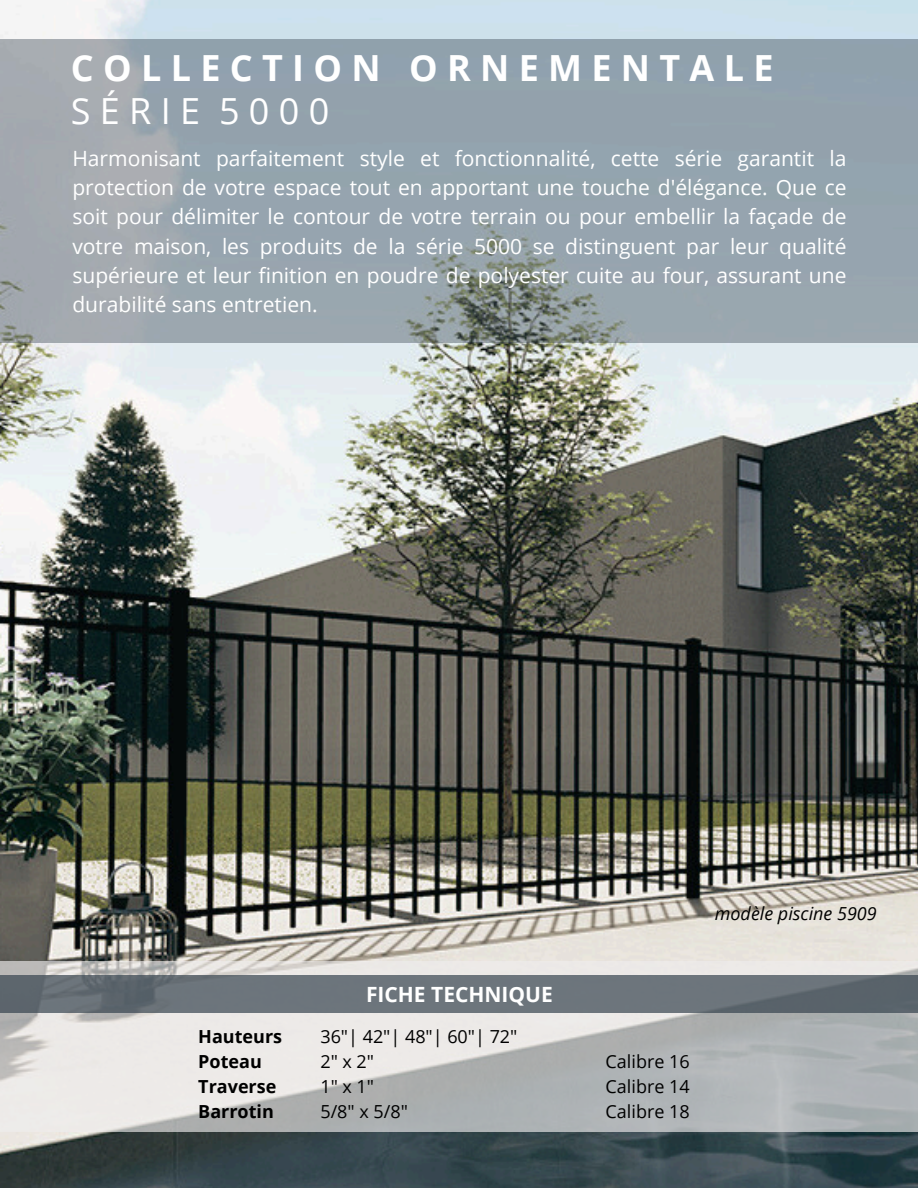
<style>
.page{position:relative;width:918px;height:1188px;background:#fff}
.page>*{position:absolute;margin:0;border:0;box-sizing:border-box;transform-origin:0 0}
.t1{font:700 36px/42.8px "Open Sans";color:#fff}
.t2{font:21px/29.2px "Open Sans";color:#fff;text-align:justify}
.t3{font:700 21px "Open Sans";color:#fff}
.t4{font:18px "Open Sans";color:#000}
.t5{font:700 18px/24.8px "Open Sans";color:#000}
.t6{font:italic 18px "Open Sans";color:#000}
.s1{font-weight:400}
</style>
<div class="page">
<img style="left:0;top:0;width:918px;height:1188px">
<svg style="left:0;top:962px;width:918px;height:170px;background:#cacbcb"></svg>
<svg style="left:0;top:975px;width:918px;height:38px;background:#677077"></svg>
<svg style="left:0;top:39px;width:918px;height:303px;background:#96a3ac"></svg>
<p class="t1" style="left:71px;top:46px;width:704px">C O L L E C T I O N O R N E M E N T A L E<br><span class="s1">S É R I E 5 0 0 0</span></p>
<p class="t2" style="left:72px;top:143px;width:776px">Harmonisant parfaitement style et fonctionnalité, cette série garantit la protection de votre espace tout en apportant une touche d'élégance. Que ce soit pour délimiter le contour de votre terrain ou pour embellir la façade de votre maison, les produits de la série 5000 se distinguent par leur qualité supérieure et leur finition en poudre de polyester cuite au four, assurant une durabilité sans entretien.</p>
<h1 class="t5" style="left:198px;top:1024px;width:85px">Hauteurs<br>Poteau<br>Traverse<br>Barrotin</h1>
<p class="t3" style="left:366px;top:979px;width:188px">FICHE TECHNIQUE</p>
<p class="t4" style="left:320px;top:1024px;width:199px">36"| 42"| 48"| 60"| 72"</p>
<p class="t4" style="left:320px;top:1049px;width:55px">2" x 2"</p>
<p class="t4" style="left:320px;top:1074px;width:55px">1" x 1"</p>
<p class="t4" style="left:320px;top:1098px;width:89px">5/8" x 5/8"</p>
<p class="t6" style="left:715px;top:901px;width:163px">modèle piscine 5909</p>
<p class="t4" style="left:606px;top:1049px;width:86px">Calibre 16</p>
<h2 class="t4" style="left:606px;top:1074px;width:86px">Calibre 14</h2>
<h4 class="t4" style="left:606px;top:1098px;width:86px">Calibre 18</h4>
</div>
